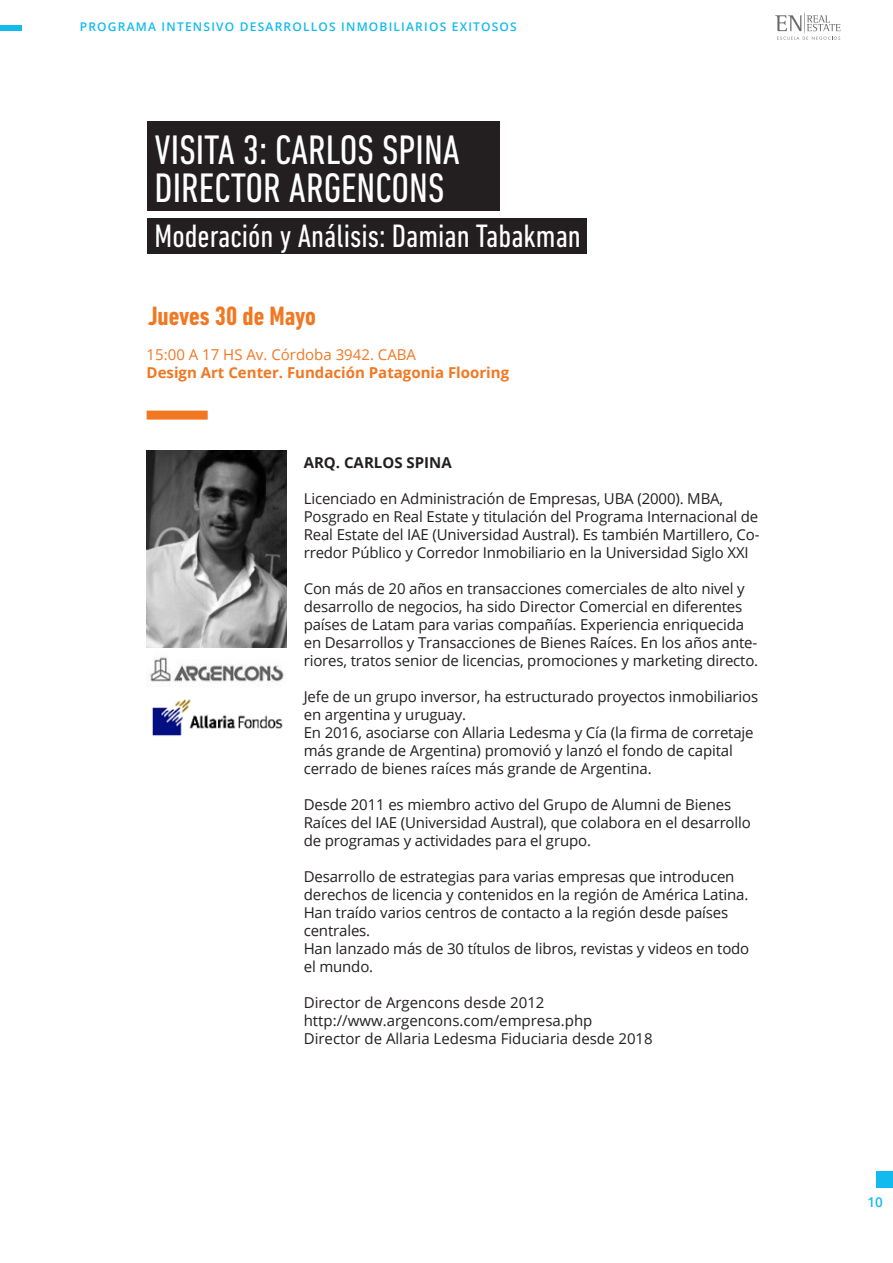
<style>
.page{position:relative;width:893px;height:1263px;background:#fff}
.page>*{position:absolute;margin:0;border:0;box-sizing:border-box;transform-origin:0 0}
.t1{font:condensed 42px "DIN Next LT Pro";color:#fff}
.t2{font:condensed 33px "DIN Next LT Pro";color:#fff}
.t3{font:700 condensed 27px "DIN Next LT Pro";color:#f27722}
.t4{font:15px/18px "Open Sans";letter-spacing:-.01em;color:#231f20}
.t5{font:700 15px "Open Sans";color:#f27722}
.t6{font:15px "Open Sans";color:#f27722}
.t7{font:700 15px "Open Sans";color:#231f20}
.t8{font:600 13.5px "Open Sans";color:#12baee}
.t9{font:600 12px "Open Sans";letter-spacing:.1em;color:#12baee}
</style>
<div class="page">
<div style="left:877px;top:1171px;width:16px;height:16px;background:#12baee"></div>
<div style="left:0;top:25px;width:22px;height:6px;background:#12baee"></div>
<svg style="left:775px;top:12px;width:65px;height:28px"></svg>
<div style="left:148px;top:122px;width:352px;height:89px;background:#231f20"></div>
<div style="left:148px;top:218px;width:439px;height:36px;background:#231f20"></div>
<div style="left:147px;top:411px;width:61px;height:9px;background:#f27722"></div>
<img style="left:146px;top:450px;width:141px;height:237px">
<img style="left:152px;top:699px;width:131px;height:37px">
<p class="t9" style="left:80px;top:19px;width:438px">PROGRAMA INTENSIVO DESARROLLOS INMOBILIARIOS EXITOSOS</p>
<p class="t1" style="left:155px;top:126px;width:307px">VISITA 3: CARLOS SPINA</p>
<p class="t1" style="left:155px;top:164px;width:291px">DIRECTOR ARGENCONS</p>
<p class="t2" style="left:155px;top:217px;width:428px">Moderación y Análisis: Damian Tabakman</p>
<p class="t3" style="left:148px;top:301px;width:170px">Jueves 30 de Mayo</p>
<p class="t6" style="left:147px;top:344px;width:271px">15:00 A 17 HS Av. Córdoba 3942. CABA</p>
<p class="t5" style="left:147px;top:362px;width:364px">Design Art Center. Fundación Patagonia Flooring</p>
<p class="t7" style="left:304px;top:452px;width:149px">ARQ. CARLOS SPINA</p>
<p class="t4" style="left:304px;top:489px;width:457px">Licenciado en Administración de Empresas, UBA (2000). MBA, Posgrado en Real Estate y titulación del Programa Internacional de Real Estate del IAE (Universidad Austral). Es también Martillero, Co&shy;rredor Público y Corredor Inmobiliario en la Universidad Siglo XXI</p>
<p class="t4" style="left:304px;top:579px;width:456px">Con más de 20 años en transacciones comerciales de alto nivel y desarrollo de negocios, ha sido Director Comercial en diferentes países de Latam para varias compañías. Experiencia enriquecida en Desarrollos y Transacciones de Bienes Raíces. En los años ante&shy;riores, tratos senior de licencias, promociones y marketing directo.</p>
<p class="t4" style="left:304px;top:687px;width:456px">Jefe de un grupo inversor, ha estructurado proyectos inmobiliarios en argentina y uruguay.</p>
<p class="t4" style="left:304px;top:723px;width:451px">En 2016, asociarse con Allaria Ledesma y Cía (la firma de corretaje más grande de Argentina) promovió y lanzó el fondo de capital cerrado de bienes raíces más grande de Argentina.</p>
<p class="t4" style="left:304px;top:795px;width:449px">Desde 2011 es miembro activo del Grupo de Alumni de Bienes<br>Raíces del IAE (Universidad Austral), que colabora en el desarrollo de programas y actividades para el grupo.</p>
<p class="t4" style="left:304px;top:867px;width:446px">Desarrollo de estrategias para varias empresas que introducen derechos de licencia y contenidos en la región de América Latina.</p>
<p class="t4" style="left:304px;top:903px;width:426px">Han traído varios centros de contacto a la región desde países centrales.</p>
<p class="t4" style="left:304px;top:939px;width:447px">Han lanzado más de 30 títulos de libros, revistas y videos en todo el mundo.</p>
<p class="t4" style="left:304px;top:993px;width:242px">Director de Argencons desde 2012</p>
<p class="t4" style="left:304px;top:1011px;width:290px">http://www.argencons.com/empresa.php</p>
<p class="t4" style="left:304px;top:1029px;width:350px">Director de Allaria Ledesma Fiduciaria desde 2018</p>
<p class="t8" style="left:867px;top:1193px;width:17px">10</p>
</div>
